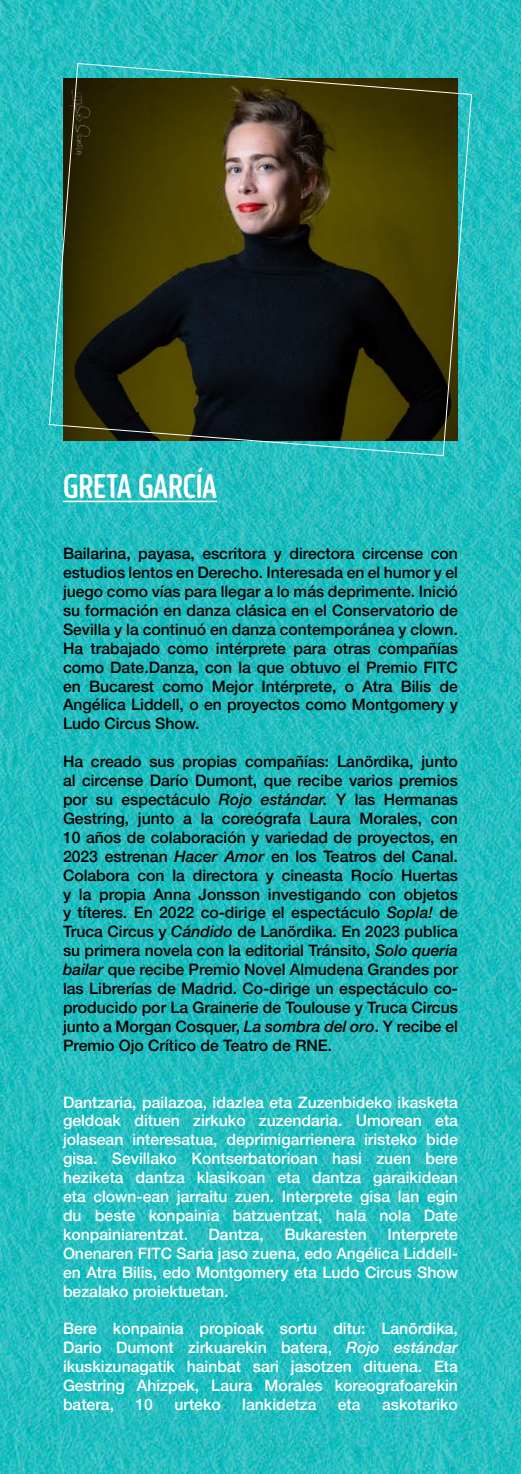
<style>
.page{position:relative;width:521px;height:1474px;background:#fff}
.page>*{position:absolute;margin:0;border:0;box-sizing:border-box;transform-origin:0 0}
.t1{font:700 31.5px "October Compressed DL";color:#fff}
.t2{font:500 15.75px/18.9px "Helvetica Neue";color:#000;text-align:justify}
.t3{font:500 15.75px/18.9px "Helvetica Neue";color:#fff;text-align:justify}
.s1{font-style:italic}
</style>
<div class="page">
<img style="left:0;top:0;width:521px;height:1473px">
<hr style="left:63px;top:500px;width:154px;height:2px;background:#fff">
<svg style="left:48px;top:63px;width:424px;height:393px;background:#334328"></svg>
<h1 class="t1" style="left:63px;top:466px;width:156px">GRETA GARCÍA</h1>
<p class="t2" style="left:63px;top:543px;width:396px">Bailarina, payasa, escritora y directora circense con estudios lentos en Derecho. Interesada en el humor y el juego como vías para llegar a lo más deprimente. Inició su formación en danza clásica en el Conservatorio de Sevilla y la continuó en danza contemporánea y clown.<br>Ha trabajado como intérprete para otras compañías como Date.Danza, con la que obtuvo el Premio FITC en Bucarest como Mejor Intérprete, o Atra Bilis de Angélica Liddell, o en proyectos como Montgomery y Ludo Circus Show.</p>
<p class="t2" style="left:63px;top:751px;width:396px">Ha creado sus propias compañías: Lanördika, junto al circense Darío Dumont, que recibe varios premios por su espectáculo <span class="s1">Rojo estándar.</span> Y las Hermanas Gestring, junto a la coreógrafa Laura Morales, con 10 años de colaboración y variedad de proyectos, en 2023 estrenan <span class="s1">Hacer Amor</span> en los Teatros del Canal.<br>Colabora con la directora y cineasta Rocío Huertas y la propia Anna Jonsson investigando con objetos y títeres. En 2022 co-dirige el espectáculo <span class="s1">Sopla!</span> de Truca Circus y <span class="s1">Cándido</span> de Lanördika. En 2023 publica su primera novela con la editorial Tránsito, <span class="s1">Solo quería bailar</span> que recibe Premio Novel Almudena Grandes por las Librerías de Madrid. Co-dirige un espectáculo co&shy;producido por La Grainerie de Toulouse y Truca Circus junto a Morgan Cosquer, <span class="s1">La sombra del oro</span>. Y recibe el Premio Ojo Crítico de Teatro de RNE.</p>
<p class="t3" style="left:63px;top:1091px;width:396px">Dantzaria, pailazoa, idazlea eta Zuzenbideko ikasketa geldoak dituen zirkuko zuzendaria. Umorean eta jolasean interesatua, deprimigarrienera iristeko bide gisa. Sevillako Kontserbatorioan hasi zuen bere heziketa dantza klasikoan eta dantza garaikidean eta clown-ean jarraitu zuen. Interprete gisa lan egin du beste konpainia batzuentzat, hala nola Date konpainiarentzat.</p>
<p class="t3" style="left:63px;top:1223px;width:396px;text-indent:324px">Interprete Onenaren FITC Saria jaso zuena, edo Angélica Liddell&shy;en Atra Bilis, edo Montgomery eta Ludo Circus Show bezalako proiektuetan.</p>
<p class="t3" style="left:63px;top:1318px;width:396px">Bere konpainia propioak sortu ditu: Lanördika, Dario Dumont zirkuarekin batera, <span class="s1">Rojo estándar </span>ikuskizunagatik hainbat sari jasotzen dituena. Eta Gestring Ahizpek, Laura Morales koreografoarekin batera,</p>
<p class="t3" style="left:209px;top:1223px;width:57px">Dantza,</p>
<p class="t3" style="left:284px;top:1223px;width:84px">Bukaresten</p>
<p class="t3" style="left:135px;top:1393px;width:19px">10</p>
<p class="t3" style="left:174px;top:1393px;width:48px">urteko</p>
<p class="t3" style="left:242px;top:1393px;width:76px">lankidetza</p>
<p class="t3" style="left:338px;top:1393px;width:24px">eta</p>
<p class="t3" style="left:382px;top:1393px;width:77px">askotariko</p>
</div>
